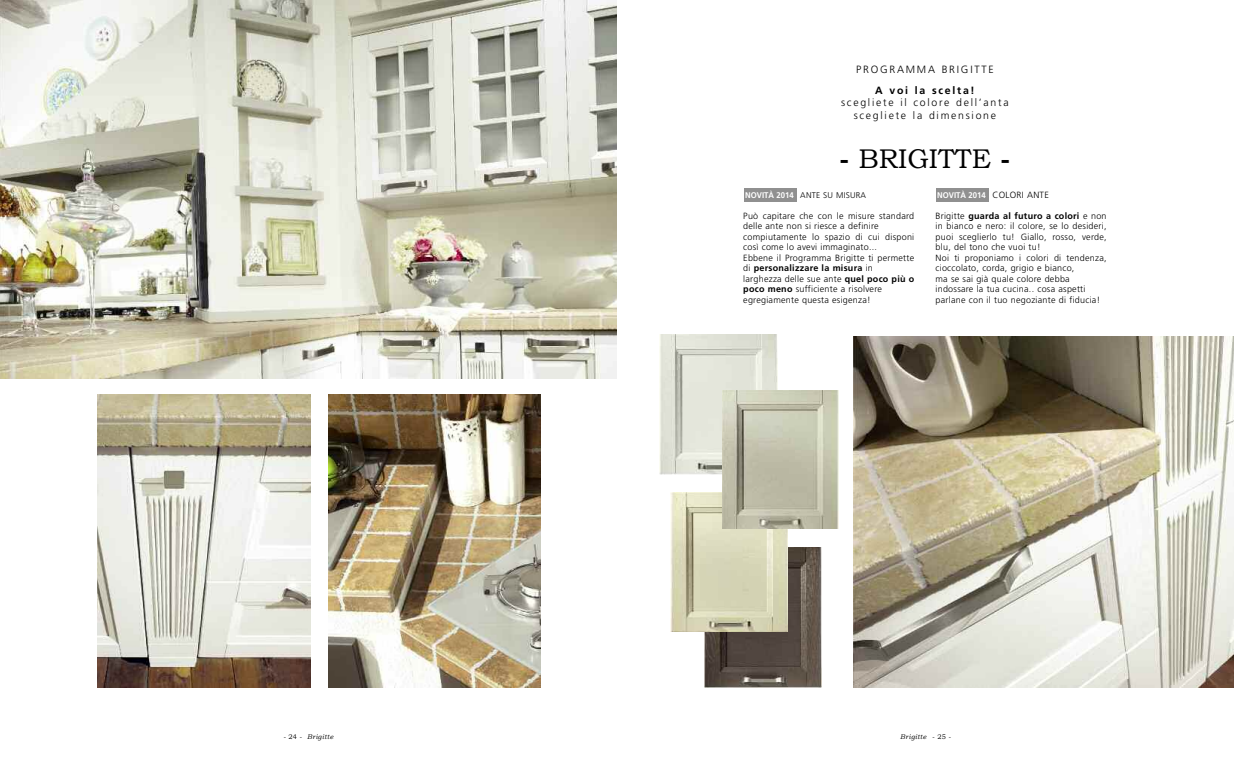
<style>
.page{position:relative;width:1234px;height:766px;background:#fff}
.page>*{position:absolute;margin:0;border:0;box-sizing:border-box;transform-origin:0 0}
.t1{font:27px "Bookman Old Style";color:#000}
.t2{font:300 10.5px/12.8px "Frutiger";letter-spacing:.165em;color:#000;text-align:center}
.t3{font:700 10.5px "Frutiger";letter-spacing:.165em;color:#000}
.t4{font:300 9px/10.5px "Frutiger";letter-spacing:.03em;color:#000}
.t5{font:700 8.25px "Frutiger";color:#fff;scale:.94 1}
.t6{font:300 8.25px "Frutiger";letter-spacing:.03em;color:#000}
.t7{font:italic 6.75px "Bookman Old Style";letter-spacing:.06em;color:#000}
.s1{font-weight:700}
.s2{font-style:normal}
</style>
<div class="page">
<img style="left:0;top:0;width:617px;height:378px">
<img style="left:853px;top:336px;width:380px;height:351px">
<img style="left:98px;top:394px;width:212px;height:293px">
<img style="left:328px;top:394px;width:212px;height:293px">
<img style="left:704px;top:547px;width:117px;height:140px">
<img style="left:670px;top:492px;width:117px;height:139px">
<img style="left:659px;top:335px;width:118px;height:139px">
<img style="left:722px;top:390px;width:115px;height:139px">
<div style="left:935px;top:188px;width:53px;height:13px;background:#909090"></div>
<div style="left:743px;top:188px;width:53px;height:13px;background:#909090"></div>
<p class="t2" style="left:856px;top:63px;width:139px">PROGRAMMA BRIGITTE</p>
<p class="t3" style="left:875px;top:86px;width:101px">A voi la scelta!</p>
<p class="t2" style="left:840px;top:97px;width:169px">scegliete il colore dell’anta scegliete la dimensione</p>
<h1 class="t1" style="left:839px;top:142px;width:172px"><span class="s1">-</span> BRIGITTE <span class="s1">-</span></h1>
<p class="t6" style="left:800px;top:192px;width:67px">ANTE SU MISURA</p>
<p class="t4" style="left:743px;top:211px;width:172px">Può capitare che con le misure standard delle ante non si riesce a definire compiutamente lo spazio di cui disponi così come lo avevi immaginato...<br>Ebbene il Programma Brigitte ti permette di <span class="s1">personalizzare la misura</span> in<br>larghezza delle sue ante <span class="s1">quel poco più o poco meno</span> sufficiente a risolvere egregiamente questa esigenza!</p>
<p class="t5" style="left:745px;top:191px;width:53px">NOVITÀ 2014</p>
<p class="t5" style="left:936px;top:191px;width:53px">NOVITÀ 2014</p>
<p class="t4" style="left:992px;top:190px;width:58px">COLORI ANTE</p>
<p class="t4" style="left:935px;top:211px;width:172px">Brigitte <span class="s1">guarda al futuro a colori</span> e non in bianco e nero: il colore, se lo desideri, puoi sceglierlo tu! Giallo, rosso, verde, blu, del tono che vuoi tu!<br>Noi ti proponiamo i colori di tendenza, cioccolato, corda, grigio e bianco,<br>ma se sai già quale colore debba indossare la tua cucina.. cosa aspetti parlane con il tuo negoziante di fiducia!</p>
<p class="t7" style="left:283px;top:732px;width:52px">- <span class="s2">24</span> - Brigitte</p>
<p class="t7" style="left:900px;top:732px;width:52px">Brigitte - <span class="s2">25</span> -</p>
</div>
